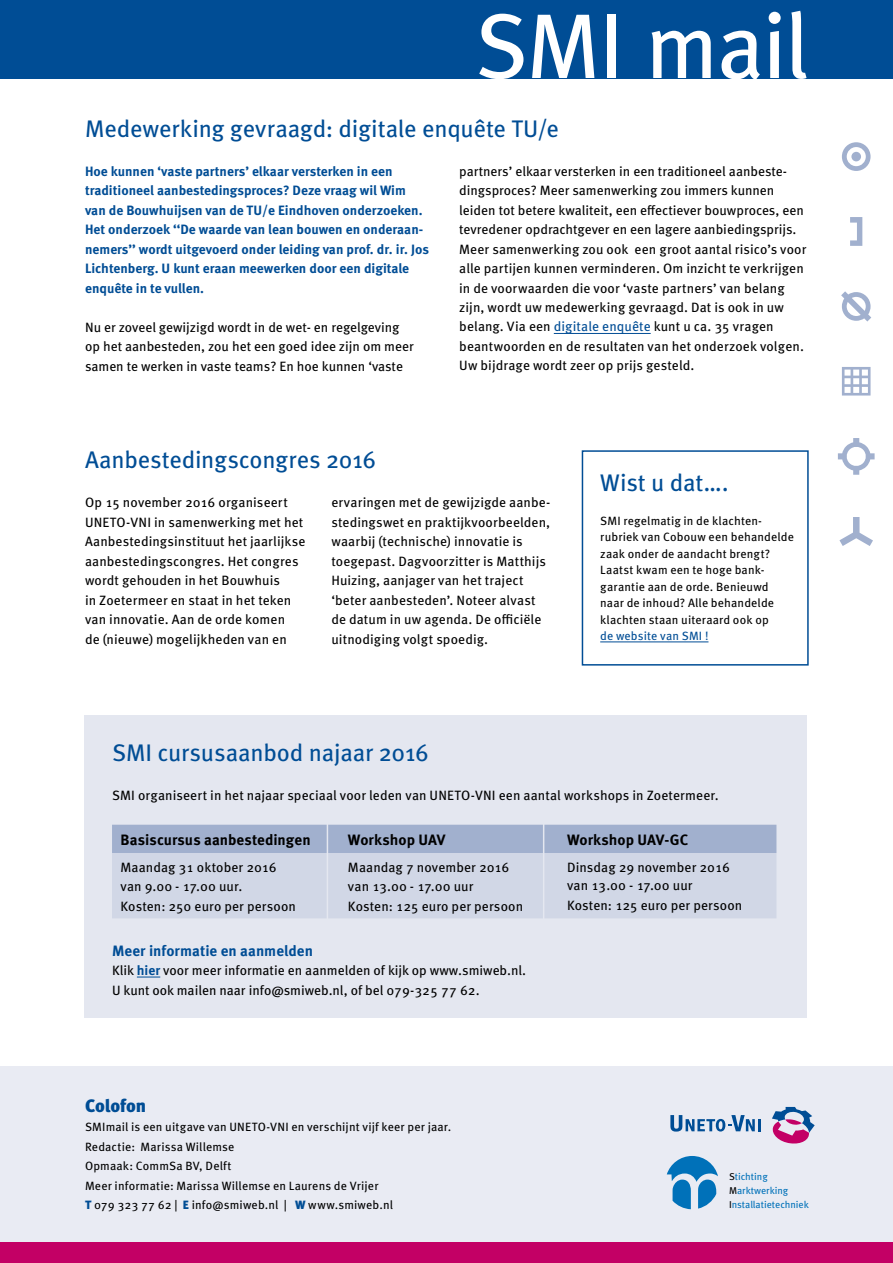
<style>
.page{position:relative;width:893px;height:1263px;background:#fff}
.page>*{position:absolute;margin:0;border:0;box-sizing:border-box;transform-origin:0 0}
.t1{font:91.8px "Meta OT";letter-spacing:-.025em;color:#fff}
.t2{font:24px "Meta OT";letter-spacing:-.005em;color:#004d95}
.t3{font:900 18px "Meta OT";letter-spacing:-.01em;color:#004d95}
.t4{font:700 15px "Meta OT";color:#000}
.t5{font:700 15px "Meta OT";color:#004d95}
.t6{font:13.5px/19.5px "Meta OT";letter-spacing:.005em;color:#000}
.t7{font:700 13.5px/19.5px "Meta OT";color:#004d95}
.t8{font:12px/16.5px "Meta OT";letter-spacing:.01em;color:#000}
.t9{font:12px "Meta OT";letter-spacing:.01em;color:#004d95}
.t10{font:9.9px/14.1px "Meta OT";color:#0071b9}
.s1{color:#004d95}
.s2{font-weight:700;color:#004d95}
.s3{font-weight:900;color:#004d95}
.s4{color:#000}
</style>
<div class="page">
<div style="left:0;top:0;width:893px;height:78px;background:#004d95"></div>
<svg style="left:839px;top:517px;width:34px;height:29px"></svg>
<svg style="left:838px;top:438px;width:37px;height:37px"></svg>
<svg style="left:850px;top:217px;width:12px;height:29px"></svg>
<svg style="left:842px;top:142px;width:28px;height:29px"></svg>
<svg style="left:841px;top:291px;width:30px;height:30px"></svg>
<svg style="left:842px;top:367px;width:28px;height:28px"></svg>
<div style="left:0;top:1067px;width:893px;height:196px;background:#e9ebf3"></div>
<div style="left:0;top:1242px;width:893px;height:21px;background:#c30065"></div>
<svg style="left:667px;top:1156px;width:51px;height:53px"></svg>
<svg style="left:772px;top:1107px;width:43px;height:37px"></svg>
<svg style="left:670px;top:1115px;width:91px;height:16px"></svg>
<hr style="left:600px;top:641px;width:108px;height:1px;background:#004d95">
<div style="left:582px;top:450px;width:227px;height:216px;border:2px solid #004d95"></div>
<div style="left:84px;top:716px;width:723px;height:302px;background:#e4e7f0"></div>
<hr style="left:554px;top:333px;width:97px;height:1px;background:#004d95">
<svg style="left:112px;top:825px;width:664px;height:93px;background:#c2cbde"></svg>
<svg style="left:137px;top:977px;width:23px;height:1px"></svg>
<hr style="left:327px;top:823px;width:1px;height:96px;background:#e4e7f0">
<hr style="left:543px;top:823px;width:1px;height:96px;background:#e4e7f0">
<h1 class="t1" style="left:474px;top:-11px;width:337px">SMI mail</h1>
<h2 class="t2" style="left:85px;top:113px;width:475px">Medewerking gevraagd: digitale enquête TU/e</h2>
<p class="t7" style="left:85px;top:161px;width:345px">Hoe kunnen ‘vaste partners’ elkaar versterken in een traditioneel aanbestedingsproces? Deze vraag wil Wim van de Bouwhuijsen van de TU/e Eindhoven onderzoeken.<br>Het onderzoek ‘‘De waarde van lean bouwen en onderaan&shy;nemers’’ wordt uitgevoerd onder leiding van prof. dr. ir. Jos Lichtenberg. U kunt eraan meewerken door een digitale enquête in te vullen.</p>
<p class="t6" style="left:85px;top:317px;width:330px">Nu er zoveel gewijzigd wordt in de wet- en regelgeving op het aanbesteden, zou het een goed idee zijn om meer samen te werken in vaste teams? En hoe kunnen ‘vaste</p>
<p class="t6" style="left:459px;top:161px;width:349px">partners’ elkaar versterken in een traditioneel aanbeste&shy;dingsproces? Meer samenwerking zou immers kunnen leiden tot betere kwaliteit, een effectiever bouwproces, een tevredener opdrachtgever en een lagere aanbiedingsprijs.<br>Meer samenwerking zou ook een groot aantal risico’s voor alle partijen kunnen verminderen. Om inzicht te verkrijgen in de voorwaarden die voor ‘vaste partners’ van belang zijn, wordt uw medewerking gevraagd. Dat is ook in uw belang. Via een <span class="s1">digitale enquête</span> kunt u ca. 35 vragen beantwoorden en de resultaten van het onderzoek volgen.<br>Uw bijdrage wordt zeer op prijs gesteld.</p>
<h2 class="t2" style="left:85px;top:445px;width:293px">Aanbestedingscongres 2016</h2>
<p class="t6" style="left:85px;top:493px;width:222px">Op 15 november 2016 organiseert UNETO-VNI in samenwerking met het Aanbestedingsinstituut het jaarlijkse aanbestedingscongres. Het congres wordt gehouden in het Bouwhuis<br>in Zoetermeer en staat in het teken van innovatie. Aan de orde komen<br>de (nieuwe) mogelijkheden van en</p>
<p class="t6" style="left:331px;top:493px;width:221px">ervaringen met de gewijzigde aanbe&shy;stedingswet en praktijkvoorbeelden, waarbij (technische) innovatie is toegepast. Dagvoorzitter is Matthijs Huizing, aanjager van het traject ‘beter aanbesteden’. Noteer alvast de datum in uw agenda. De officiële uitnodiging volgt spoedig.</p>
<h2 class="t2" style="left:600px;top:468px;width:130px">Wist u dat….</h2>
<p class="t8" style="left:600px;top:512px;width:195px">SMI regelmatig in de klachten&shy;rubriek van Cobouw een behandelde zaak onder de aandacht brengt?<br>Laatst kwam een te hoge bank&shy;garantie aan de orde. Benieuwd naar de inhoud? Alle behandelde klachten staan uiteraard ook op</p>
<p class="t9" style="left:600px;top:628px;width:110px">de website van SMI !</p>
<h2 class="t2" style="left:112px;top:737px;width:318px">SMI cursusaanbod najaar 2016</h2>
<p class="t6" style="left:112px;top:785px;width:608px">SMI organiseert in het najaar speciaal voor leden van UNETO-VNI een aantal workshops in Zoetermeer.</p>
<p class="t4" style="left:121px;top:830px;width:192px">Basiscursus aanbestedingen</p>
<p class="t4" style="left:348px;top:830px;width:99px">Workshop UAV</p>
<p class="t4" style="left:567px;top:830px;width:123px">Workshop UAV-GC</p>
<p class="t6" style="left:121px;top:857px;width:177px">Maandag 31 oktober 2016 van 9.00 - 17.00 uur.<br>Kosten: 250 euro per persoon</p>
<p class="t6" style="left:348px;top:857px;width:177px">Maandag 7 november 2016 van 13.00 - 17.00 uur<br>Kosten: 125 euro per persoon</p>
<p class="t6" style="left:567px;top:857px;width:177px;line-height:19px">Dinsdag 29 november 2016 van 13.00 - 17.00 uur<br>Kosten: 125 euro per persoon</p>
<p class="t5" style="left:112px;top:941px;width:203px">Meer informatie en aanmelden</p>
<p class="t6" style="left:112px;top:961px;width:416px">Klik <span class="s2">hier</span> voor meer informatie en aanmelden of kijk op www.smiweb.nl.<br>U kunt ook mailen naar info@smiweb.nl, of bel 079-325 77 62.</p>
<h3 class="t3" style="left:85px;top:1094px;width:63px">Colofon</h3>
<p class="t8" style="left:85px;top:1117px;width:368px;line-height:19.5px">SMImail is een uitgave van UNETO-VNI en verschijnt vijf keer per jaar.<br>Redactie: Marissa Willemse<br>Opmaak: CommSa BV, Delft<br>Meer informatie: Marissa Willemse en Laurens de Vrijer<br><span class="s3">T</span> 079 323 77 62 | <span class="s3">E</span> info@smiweb.nl | <span class="s3">W</span> www.smiweb.nl</p>
<p class="t10" style="left:729px;top:1169px;width:81px"><span class="s4">S</span>tichting<br><span class="s4">M</span>arktwerking<br><span class="s4">I</span>nstallatietechniek</p>
</div>
